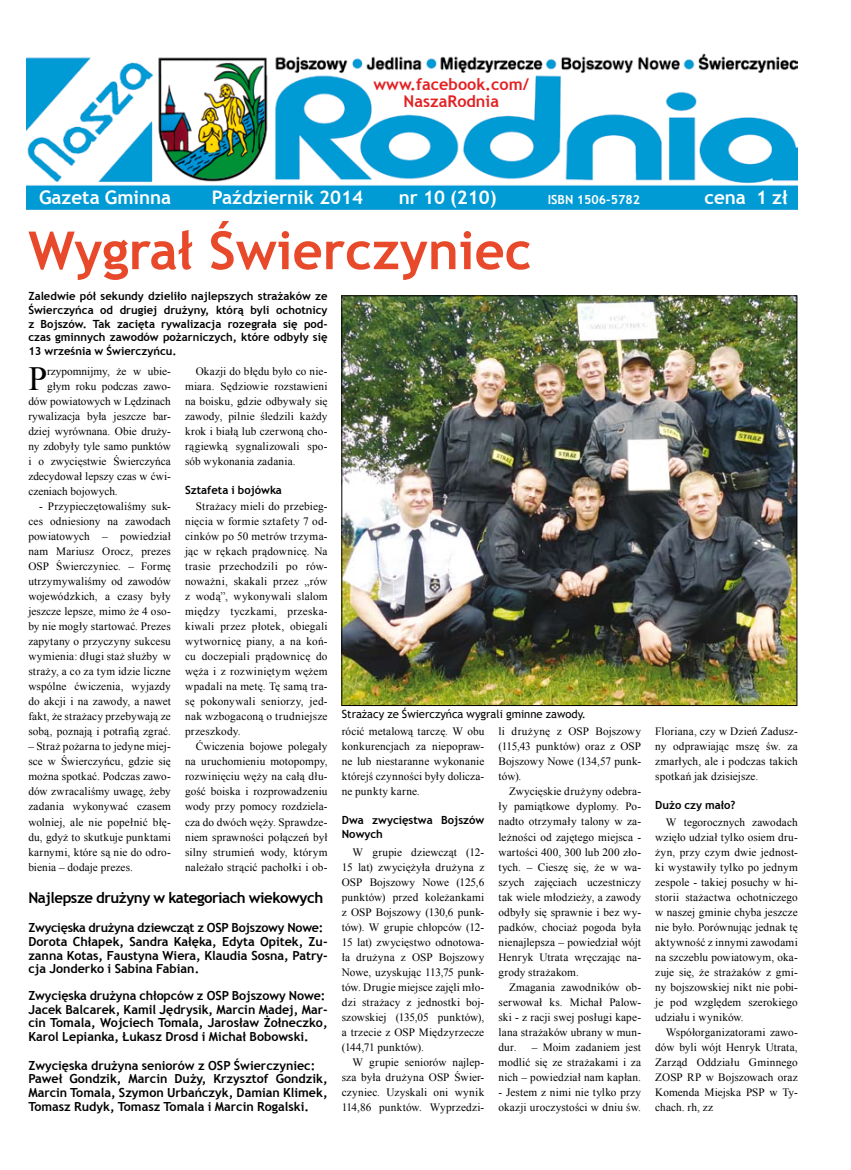
<style>
.page{position:relative;width:851px;height:1170px;background:#fff}
.page>*{position:absolute;margin:0;border:0;box-sizing:border-box;transform-origin:0 0}
.t1{font:700 52.5px "Trebuchet MS";color:#e7492a}
.t2{font:33.88px "Times New Roman";color:#000}
.t3{font:700 18.75px "Trebuchet MS";color:#fff}
.t4{font:700 16.25px/17.5px "Trebuchet MS";color:#e32123;text-align:center}
.t5{font:700 15px "Trebuchet MS";letter-spacing:-.03em;color:#000}
.t6{font:700 12.5px/13.8px "Trebuchet MS";color:#000}
.t7{font:700 12.5px "Trebuchet MS";color:#fff}
.t8{font:11.25px/15px "Times New Roman";letter-spacing:.01em;color:#000;text-align:justify}
.t9{font:700 11.25px/13.8px "Trebuchet MS";color:#000}
.t10{font:11.25px "Trebuchet MS";color:#000}
</style>
<div class="page">
<svg style="left:26px;top:101px;width:1px;height:30px"></svg>
<img style="left:27px;top:53px;width:770px;height:156px">
<img style="left:343px;top:297px;width:452px;height:406px">
<h3 class="t4" style="left:373px;top:75px;width:157px">www.facebook.com/<br>NaszaRodnia</h3>
<h3 class="t3" style="left:39px;top:185px;width:134px">Gazeta Gminna</h3>
<h3 class="t3" style="left:212px;top:185px;width:153px">Październik 2014</h3>
<h3 class="t3" style="left:399px;top:185px;width:99px">nr 10 (210)</h3>
<p class="t7" style="left:547px;top:191px;width:94px">ISBN 1506-5782</p>
<h3 class="t3" style="left:704px;top:185px;width:85px">cena 1 zł</h3>
<h1 class="t1" style="left:28px;top:218px;width:504px">Wygrał Świerczyniec</h1>
<p class="t9" style="left:28px;top:289px;width:301px;text-align:justify">Zaledwie pół sekundy dzieliło najlepszych strażaków ze Świerczyńca od drugiej drużyny, którą byli ochotnicy z Bojszów. Tak zacięta rywalizacja rozegrała się pod&shy;czas gminnych zawodów pożarniczych, które odbyły się 13 września w Świerczyńcu.</p>
<h2 class="t2" style="left:28px;top:356px;width:20px">P</h2>
<p class="t8" style="left:47px;top:364px;width:125px">rzypomnijmy, że w ubie-</p>
<p class="t8" style="left:47px;top:379px;width:125px">głym roku podczas zawo-</p>
<p class="t8" style="left:28px;top:394px;width:144px">dów powiatowych w Lędzinach</p>
<p class="t8" style="left:28px;top:409px;width:144px">rywalizacja była jeszcze bar-</p>
<p class="t8" style="left:28px;top:424px;width:144px">dziej wyrównana. Obie druży-</p>
<p class="t8" style="left:28px;top:439px;width:144px">ny zdobyły tyle samo punktów</p>
<p class="t8" style="left:28px;top:454px;width:144px">i o zwycięstwie Świerczyńca</p>
<p class="t8" style="left:28px;top:469px;width:144px">zdecydował lepszy czas w ćwi-</p>
<p class="t8" style="left:28px;top:484px;width:91px">czeniach bojowych.</p>
<p class="t8" style="left:28px;top:499px;width:144px;text-indent:11px">- Przypieczętowaliśmy suk&shy;ces odniesiony na zawodach powiatowych – powiedział nam Mariusz Orocz, prezes OSP Świerczyniec. – Formę utrzymywaliśmy od zawodów wojewódzkich, a czasy były jeszcze lepsze, mimo że 4 oso&shy;by nie mogły startować. Prezes zapytany o przyczyny sukcesu wymienia: długi staż służby w straży, a co za tym idzie liczne wspólne ćwiczenia, wyjazdy do akcji i na zawody, a nawet fakt, że strażacy przebywają ze sobą, poznają i potrafią zgrać.</p>
<p class="t8" style="left:28px;top:739px;width:144px">– Straż pożarna to jedyne miej&shy;sce w Świerczyńcu, gdzie się można spotkać. Podczas zawo&shy;dów zwracaliśmy uwagę, żeby zadania wykonywać czasem wolniej, ale nie popełnić błę&shy;du, gdyż to skutkuje punktami karnymi, które są nie do odro&shy;bienia – dodaje prezes.</p>
<p class="t8" style="left:185px;top:364px;width:144px;text-indent:11px">Okazji do błędu było co nie&shy;miara. Sędziowie rozstawieni na boisku, gdzie odbywały się zawody, pilnie śledzili każdy krok i białą lub czerwoną cho&shy;rągiewką sygnalizowali spo&shy;sób wykonania zadania.</p>
<p class="t9" style="left:185px;top:483px;width:98px">Sztafeta i bojówka</p>
<p class="t8" style="left:185px;top:499px;width:144px;text-indent:11px">Strażacy mieli do przebieg&shy;nięcia w formie sztafety 7 od&shy;cinków po 50 metrów trzyma&shy;jąc w rękach prądownicę. Na trasie przechodzili po rów&shy;noważni, skakali przez „rów z wodą”, wykonywali slalom między tyczkami, przeska&shy;kiwali przez płotek, obiegali wytwornicę piany, a na koń&shy;cu doczepiali prądownicę do węża i z rozwiniętym wężem wpadali na metę. Tę samą tra&shy;sę pokonywali seniorzy, jed&shy;nak wzbogaconą o trudniejsze przeszkody.</p>
<p class="t8" style="left:185px;top:739px;width:144px;text-indent:11px">Ćwiczenia bojowe polegały na uruchomieniu motopompy, rozwinięciu węży na całą dłu&shy;gość boiska i rozprowadzeniu wody przy pomocy rozdziela&shy;cza do dwóch węży. Sprawdze&shy;niem sprawności połączeń był silny strumień wody, którym należało strącić pachołki i ob-</p>
<h3 class="t5" style="left:28px;top:887px;width:296px">Najlepsze drużyny w kategoriach wiekowych</h3>
<p class="t6" style="left:28px;top:920px;width:301px">Zwycięska drużyna dziewcząt z OSP Bojszowy Nowe:<br>Dorota Chłapek, Sandra Kałęka, Edyta Opitek, Zu&shy;zanna Kotas, Faustyna Wiera, Klaudia Sosna, Patry&shy;cja Jonderko i Sabina Fabian.</p>
<p class="t6" style="left:28px;top:988px;width:301px">Zwycięska drużyna chłopców z OSP Bojszowy Nowe:<br>Jacek Balcarek, Kamil Jędrysik, Marcin Madej, Mar&shy;cin Tomala, Wojciech Tomala, Jarosław Żołneczko, Karol Lepianka, Łukasz Drosd i Michał Bobowski.</p>
<p class="t6" style="left:28px;top:1058px;width:301px">Zwycięska drużyna seniorów z OSP Świerczyniec:<br>Paweł Gondzik, Marcin Duży, Krzysztof Gondzik, Marcin Tomala, Szymon Urbańczyk, Damian Klimek, Tomasz Rudyk, Tomasz Tomala i Marcin Rogalski.</p>
<p class="t10" style="left:342px;top:707px;width:246px">Strażacy ze Świerczyńca wygrali gminne zawody.</p>
<p class="t8" style="left:342px;top:724px;width:144px">rócić metalową tarczę. W obu konkurencjach za niepopraw&shy;ne lub niestaranne wykonanie którejś czynności były dolicza&shy;ne punkty karne.</p>
<p class="t9" style="left:342px;top:813px;width:144px">Dwa zwycięstwa Bojszów<br>Nowych</p>
<p class="t8" style="left:342px;top:844px;width:144px;text-indent:11px">W grupie dziewcząt (12- 15 lat) zwyciężyła drużyna z OSP Bojszowy Nowe (125,6 punktów) przed koleżankami z OSP Bojszowy (130,6 punk&shy;tów). W grupie chłopców (12- 15 lat) zwycięstwo odnotowa&shy;ła drużyna z OSP Bojszowy Nowe, uzyskując 113,75 punk&shy;tów. Drugie miejsce zajęli mło&shy;dzi strażacy z jednostki boj&shy;szowskiej (135,05 punktów), a trzecie z OSP Międzyrzecze (144,71 punktów).</p>
<p class="t8" style="left:342px;top:1054px;width:144px;text-indent:11px">W grupie seniorów najlep&shy;sza była drużyna OSP Świer&shy;czyniec. Uzyskali oni wynik 114,86 punktów. Wyprzedzi-</p>
<p class="t8" style="left:498px;top:724px;width:144px">li drużynę z OSP Bojszowy (115,43 punktów) oraz z OSP Bojszowy Nowe (134,57 punk&shy;tów).</p>
<p class="t8" style="left:498px;top:784px;width:144px;text-indent:11px">Zwycięskie drużyny odebra&shy;ły pamiątkowe dyplomy. Po&shy;nadto otrzymały talony w za&shy;leżności od zajętego miejsca - wartości 400, 300 lub 200 zło&shy;tych. – Cieszę się, że w wa&shy;szych zajęciach uczestniczy tak wiele młodzieży, a zawody odbyły się sprawnie i bez wy&shy;padków, chociaż pogoda była nienajlepsza – powiedział wójt Henryk Utrata wręczając na&shy;grody strażakom.</p>
<p class="t8" style="left:498px;top:979px;width:144px;text-indent:11px">Zmagania zawodników ob&shy;serwował ks. Michał Palow&shy;ski - z racji swej posługi kape&shy;lana strażaków ubrany w mun&shy;dur.</p>
<p class="t8" style="left:498px;top:1039px;width:144px;text-indent:33px">– Moim zadaniem jest modlić się ze strażakami i za nich – powiedział nam kapłan.</p>
<p class="t8" style="left:498px;top:1084px;width:144px">- Jestem z nimi nie tylko przy okazji uroczystości w dniu św.</p>
<p class="t8" style="left:655px;top:724px;width:144px">Floriana, czy w Dzień Zadusz&shy;ny odprawiając mszę św. za zmarłych, ale i podczas takich spotkań jak dzisiejsze.</p>
<p class="t9" style="left:655px;top:798px;width:82px">Dużo czy mało?</p>
<p class="t8" style="left:655px;top:814px;width:144px;text-indent:11px">W tegorocznych zawodach wzięło udział tylko osiem dru&shy;żyn, przy czym dwie jednost&shy;ki wystawiły tylko po jednym zespole - takiej posuchy w hi&shy;storii stażactwa ochotniczego w naszej gminie chyba jeszcze nie było. Porównując jednak tę aktywność z innymi zawodami na szczeblu powiatowym, oka&shy;zuje się, że strażaków z gmi&shy;ny bojszowskiej nikt nie pobi&shy;je pod względem szerokiego udziału i wyników.</p>
<p class="t8" style="left:655px;top:1024px;width:144px;text-indent:11px">Współorganizatorami zawo&shy;dów byli wójt Henryk Utrata, Zarząd Oddziału Gminnego ZOSP RP w Bojszowach oraz Komenda Miejska PSP w Ty&shy;chach. rh, zz</p>
</div>
